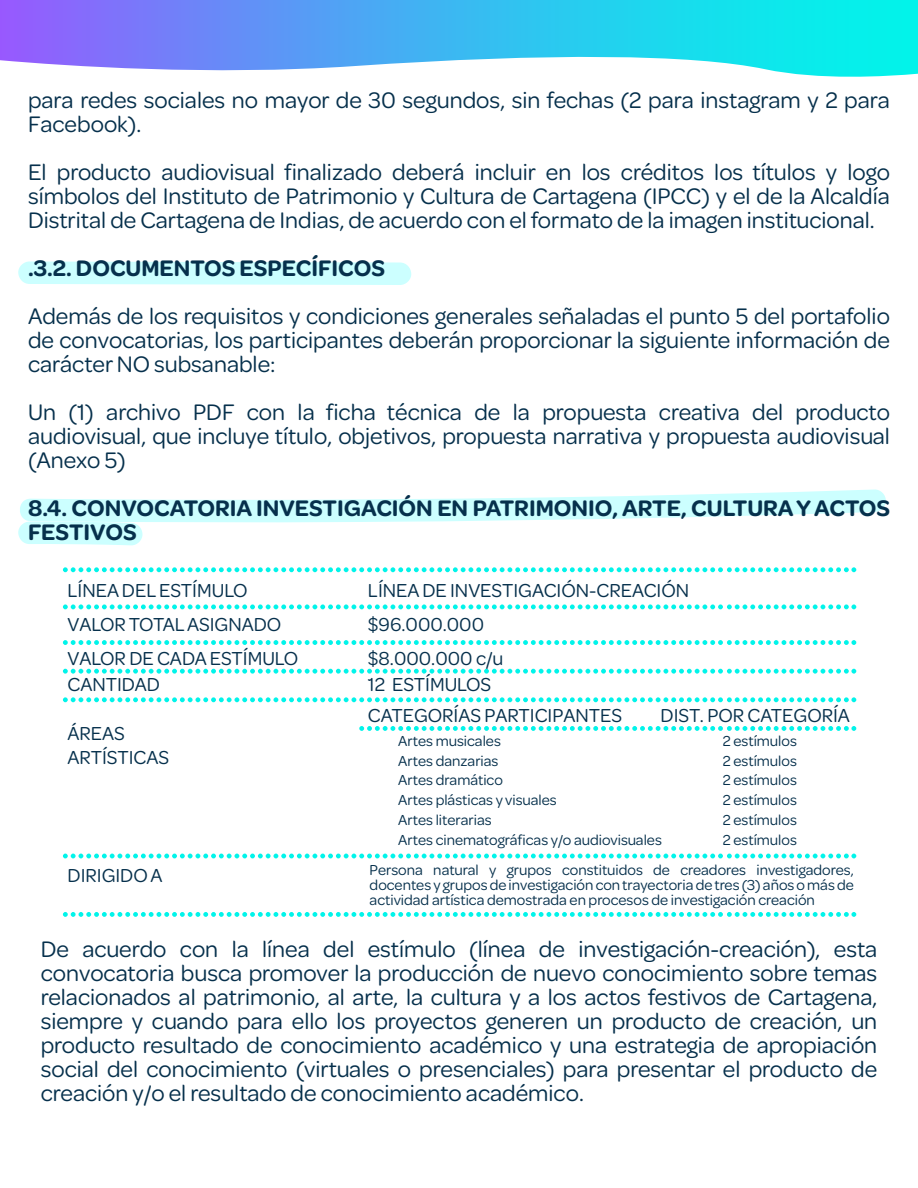
<style>
.page{position:relative;width:918px;height:1188px;background:#fff}
.page>*{position:absolute;margin:0;border:0;box-sizing:border-box;transform-origin:0 0}
.t1{font:24px/24px "Omnes";color:#06304c;text-align:justify}
.t2{font:600 24px/24px "Omnes";color:#06304c}
.t3{font:20.1px/33.8px "Omnes";color:#06304c}
.t4{font:15.45px/30px "Omnes";color:#06304c}
</style>
<div class="page">
<svg style="left:18px;top:489px;width:868px;height:57px"></svg>
<svg style="left:18px;top:261px;width:394px;height:24px;background:#cfffff"></svg>
<svg style="left:0;top:0;width:918px;height:77px;background:#5ebdf4"></svg>
<svg style="left:63px;top:567px;width:793px;height:5px"></svg>
<svg style="left:63px;top:604px;width:793px;height:5px"></svg>
<svg style="left:63px;top:640px;width:793px;height:5px"></svg>
<svg style="left:63px;top:669px;width:793px;height:5px"></svg>
<svg style="left:63px;top:697px;width:793px;height:5px"></svg>
<svg style="left:359px;top:726px;width:497px;height:5px"></svg>
<svg style="left:63px;top:854px;width:793px;height:4px"></svg>
<svg style="left:63px;top:912px;width:793px;height:5px"></svg>
<p class="t1" style="left:28px;top:86px;width:863px">para redes sociales no mayor de 30 segundos, sin fechas (2 para instagram y 2 para<br>Facebook).</p>
<p class="t1" style="left:28px;top:158px;width:864px">El producto audiovisual finalizado deberá incluir en los créditos los títulos y logo símbolos del Instituto de Patrimonio y Cultura de Cartagena (IPCC) y el de la Alcaldía Distrital de Cartagena de Indias, de acuerdo con el formato de la imagen institucional.</p>
<p class="t2" style="left:28px;top:254px;width:358px">.3.2. DOCUMENTOS ESPECÍFICOS</p>
<p class="t1" style="left:28px;top:302px;width:863px">Además de los requisitos y condiciones generales señaladas el punto 5 del portafolio de convocatorias, los participantes deberán proporcionar la siguiente información de carácter NO subsanable:</p>
<p class="t1" style="left:28px;top:398px;width:864px">Un (1) archivo PDF con la ficha técnica de la propuesta creativa del producto audiovisual, que incluye título, objetivos, propuesta narrativa y propuesta audiovisual (Anexo 5)</p>
<p class="t2" style="left:28px;top:494px;width:863px">8.4. CONVOCATORIA INVESTIGACIÓN EN PATRIMONIO, ARTE, CULTURA Y ACTOS<br>FESTIVOS</p>
<p class="t3" style="left:68px;top:573px;width:232px">LÍNEA DEL ESTÍMULO<br>VALOR TOTAL ASIGNADO<br>VALOR DE CADA ESTÍMULO</p>
<p class="t3" style="left:368px;top:573px;width:323px">LÍNEA DE INVESTIGACIÓN-CREACIÓN $96.000.000<br>$8.000.000 c/u</p>
<p class="t3" style="left:68px;top:666px;width:94px">CANTIDAD</p>
<p class="t3" style="left:368px;top:668px;width:256px;line-height:31.2px">12 ESTÍMULOS<br>CATEGORÍAS PARTICIPANTES</p>
<p class="t3" style="left:661px;top:698px;width:191px">DIST. POR CATEGORÍA</p>
<p class="t3" style="left:68px;top:721px;width:103px;line-height:23.9px">ÁREAS<br>ARTÍSTICAS</p>
<p class="t4" style="left:398px;top:725px;width:104px">Artes musicales</p>
<p class="t4" style="left:723px;top:725px;width:76px">2 estímulos</p>
<p class="t4" style="left:398px;top:745px;width:102px">Artes danzarias</p>
<p class="t4" style="left:723px;top:745px;width:76px">2 estímulos</p>
<p class="t4" style="left:398px;top:764px;width:106px">Artes dramático</p>
<p class="t4" style="left:723px;top:764px;width:76px">2 estímulos</p>
<p class="t4" style="left:398px;top:784px;width:160px">Artes plásticas y visuales</p>
<p class="t4" style="left:723px;top:784px;width:76px">2 estímulos</p>
<p class="t4" style="left:398px;top:804px;width:95px">Artes literarias</p>
<p class="t4" style="left:723px;top:804px;width:76px">2 estímulos</p>
<p class="t4" style="left:398px;top:824px;width:265px">Artes cinematográficas y/o audiovisuales</p>
<p class="t4" style="left:370px;top:824px;width:486px;text-indent:353px">2 estímulos<br>Persona natural y grupos constituidos de creadores investigadores,</p>
<p class="t4" style="left:370px;top:876px;width:486px;line-height:15px">docentes y grupos de investigación con trayectoria de tres (3) años o más de actividad artística demostrada en procesos de investigación creación</p>
<p class="t3" style="left:68px;top:858px;width:97px">DIRIGIDO A</p>
<p class="t1" style="left:41px;top:936px;width:838px">De acuerdo con la línea del estímulo (línea de investigación-creación), esta convocatoria busca promover la producción de nuevo conocimiento sobre temas relacionados al patrimonio, al arte, la cultura y a los actos festivos de Cartagena, siempre y cuando para ello los proyectos generen un producto de creación, un producto resultado de conocimiento académico y una estrategia de apropiación social del conocimiento (virtuales o presenciales) para presentar el producto de creación y/o el resultado de conocimiento académico.</p>
</div>
